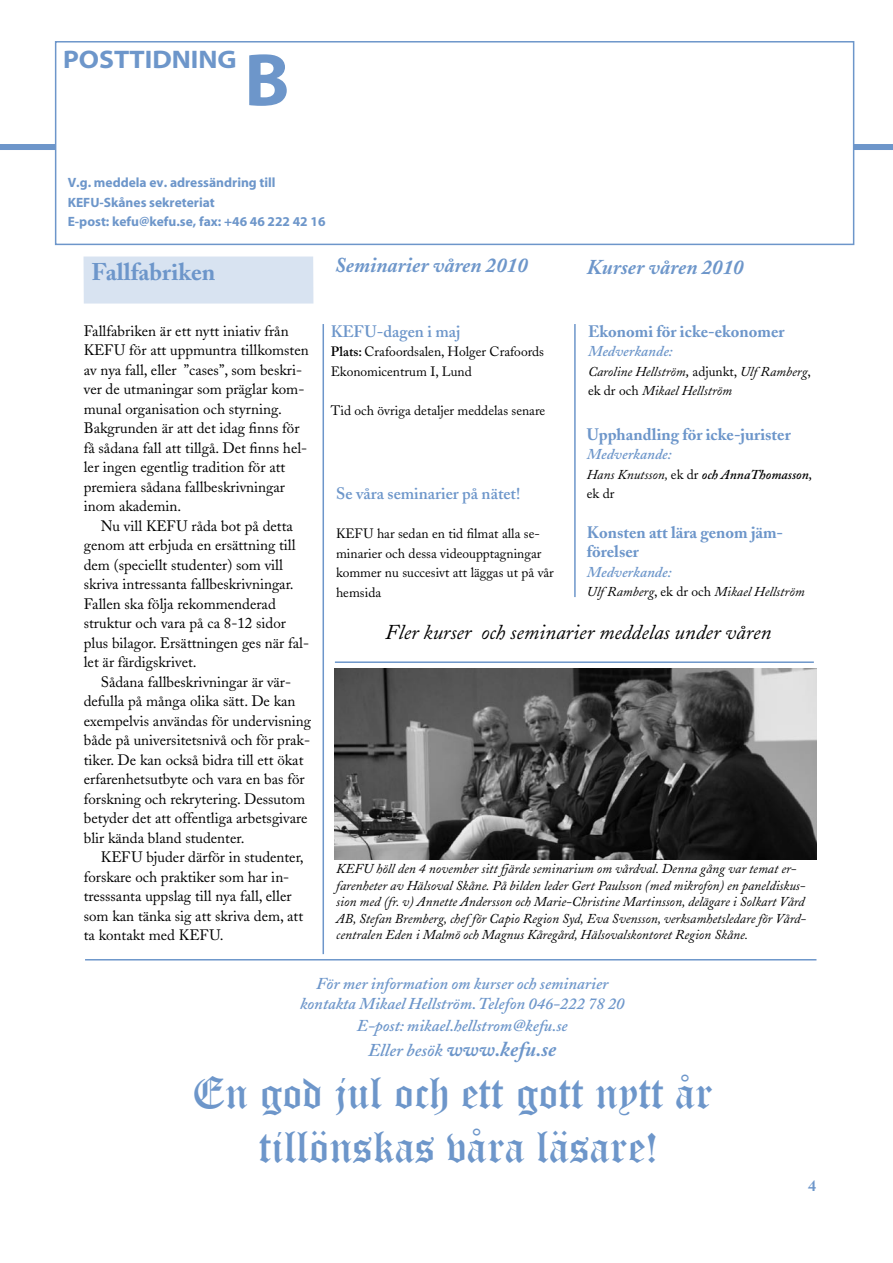
<style>
.page{position:relative;width:893px;height:1263px;background:#fff}
.page>*{position:absolute;margin:0;border:0;box-sizing:border-box;transform-origin:0 0}
.t1{font:75px "Myriad MM 700 600";color:#6d96ca}
.t2{font:45px "Old English Text";color:#6d96ca}
.t3{font:25.5px "Myriad MM 700 700";color:#6d96ca}
.t4{font:700 24px "Adobe Caslon";color:#6d96ca}
.Heading_1{font:italic 700 21px "Adobe Caslon";color:#6d96ca}
.t5{font:italic 21px "Adobe Caslon";color:#000}
.t6{font:italic 600 16.5px "Adobe Caslon";color:#6d96ca}
.Heading_2{font:700 16.5px "Adobe Caslon";color:#6d96ca}
.Blåtext{font:600 16.5px "Adobe Caslon";color:#6d96ca}
.Blåtext-2{font:700 16.5px/19.5px "Adobe Caslon";color:#6d96ca}
.t7{font:700 15.75px "Adobe Caslon";color:#6d96ca}
.Löptext{font:15px/19.5px "Adobe Caslon";color:#000}
.Första_stycke{font:15px/19.5px "Adobe Caslon";color:#000}
.Heading_2-2{font:italic 600 15px "Adobe Caslon";color:#6d96ca}
.Blåtext-3{font:italic 600 15px "Adobe Caslon";color:#6d96ca}
.Bildtext{font:italic 13.5px/16.5px "Adobe Caslon";color:#000}
.t8{font:13.5px/19.5px "Adobe Caslon";color:#000}
.t9{font:13.5px "Myriad MM 700 600";color:#6d96ca}
.t10{font:italic 600 13.5px/19.5px "Adobe Caslon";color:#000}
.s1{font-weight:600}
.s2{font-style:normal}
.s3{font-weight:400}
.s4{font-weight:400;font-style:normal}
.s5{font-weight:600;font-size:18px}
</style>
<div class="page">
<div style="left:0;top:144px;width:893px;height:6px;background:#6d96ca"></div>
<div style="left:56px;top:42px;width:798px;height:202px;background:#fff"></div>
<div style="left:55px;top:41px;width:799px;height:204px;border:2px solid #6d96ca"></div>
<hr style="left:574px;top:324px;width:2px;height:273px;background:#6d96ca">
<hr style="left:85px;top:959px;width:731px;height:1px;background:#6d96ca">
<img style="left:335px;top:669px;width:481px;height:190px">
<div style="left:84px;top:256px;width:229px;height:48px;background:#d8e3f1"></div>
<hr style="left:323px;top:324px;width:1px;height:630px;background:#6d96ca">
<hr style="left:335px;top:661px;width:479px;height:2px;background:#6d96ca">
<p class="t3" style="left:63px;top:47px;width:175px">POSTTIDNING</p>
<p class="t1" style="left:244px;top:44px;width:47px">B</p>
<p class="t9" style="left:68px;top:176px;width:209px">V.g. meddela ev. adressändring till</p>
<p class="t9" style="left:68px;top:196px;width:149px">KEFU-Skånes sekreteriat</p>
<p class="t9" style="left:68px;top:215px;width:259px">E-post: kefu@kefu.se, fax: +46 46 222 42 16</p>
<p class="t4" style="left:91px;top:257px;width:125px">Fallfabriken</p>
<p class="Heading_1" style="left:335px;top:253px;width:195px">Seminarier våren 2010</p>
<p class="Heading_1" style="left:587px;top:255px;width:158px">Kurser våren 2010</p>
<p class="Första_stycke" style="left:84px;top:321px;width:226px">Fallfabriken är ett nytt iniativ från KEFU för att uppmuntra tillkomsten av nya fall, eller ”cases”, som beskri&shy;ver de utmaningar som präglar kom&shy;munal organisation och styrning.</p>
<p class="Första_stycke" style="left:84px;top:418px;width:225px">Bakgrunden är att det idag finns för få sådana fall att tillgå. Det finns hel&shy;ler ingen egentlig tradition för att premiera sådana fallbeskrivningar inom akademin.</p>
<p class="Löptext" style="left:84px;top:516px;width:227px;text-indent:17px">Nu vill KEFU råda bot på detta genom att erbjuda en ersättning till dem (speciellt studenter) som vill skriva intressanta fallbeskrivningar.<br>Fallen ska följa rekommenderad struktur och vara på ca 8-12 sidor plus bilagor. Ersättningen ges när fal&shy;let är färdigskrivet.</p>
<p class="Löptext" style="left:84px;top:672px;width:229px;text-indent:17px">Sådana fallbeskrivningar är vär&shy;defulla på många olika sätt. De kan exempelvis användas för undervisning både på universitetsnivå och för prak&shy;tiker. De kan också bidra till ett ökat erfarenhetsutbyte och vara en bas för forskning och rekrytering. Dessutom betyder det att offentliga arbetsgivare blir kända bland studenter.</p>
<p class="Löptext" style="left:84px;top:847px;width:221px;text-indent:17px">KEFU bjuder därför in studenter, forskare och praktiker som har in&shy;tresssanta uppslag till nya fall, eller som kan tänka sig att skriva dem, att ta kontakt med KEFU.</p>
<p class="Blåtext" style="left:331px;top:321px;width:131px">KEFU-dagen i maj</p>
<p class="t8" style="left:331px;top:342px;width:215px"><span class="s1">Plats:</span> Crafoordsalen, Holger Crafoords</p>
<p class="t8" style="left:331px;top:362px;width:143px">Ekonomicentrum I, Lund</p>
<p class="t8" style="left:331px;top:401px;width:216px">Tid och övriga detaljer meddelas senare</p>
<p class="Blåtext" style="left:336px;top:484px;width:186px">Se våra seminarier på nätet!</p>
<p class="t8" style="left:336px;top:524px;width:219px">KEFU har sedan en tid filmat alla se&shy;minarier och dessa videoupptagningar kommer nu succesivt att läggas ut på vår hemsida</p>
<p class="Heading_2" style="left:588px;top:321px;width:198px">Ekonomi för icke-ekonomer</p>
<p class="Heading_2-2" style="left:588px;top:343px;width:86px">Medverkande:</p>
<p class="Bildtext" style="left:588px;top:362px;width:224px;line-height:19.5px">Caroline Hellström<span class="s1">,</span> <span class="s2">adjunkt,</span> Ulf Ramberg<span class="s2">, ek dr och</span> Mikael Hellström</p>
<p class="Heading_2" style="left:587px;top:424px;width:205px">Upphandling för icke-jurister</p>
<p class="Heading_2-2" style="left:587px;top:446px;width:86px">Medverkande:</p>
<p class="t10" style="left:587px;top:465px;width:227px"><span class="s3">Hans Knutsson,</span> <span class="s4">ek dr</span> och AnnaThomasson, <span class="s4">ek dr</span></p>
<p class="Blåtext-2" style="left:587px;top:522px;width:198px">Konsten att lära genom jäm&shy;förelser</p>
<p class="Blåtext-3" style="left:587px;top:563px;width:86px">Medverkande:</p>
<p class="Bildtext" style="left:587px;top:584px;width:219px">Ulf Ramberg<span class="s2">, ek dr och</span> Mikael Hellström</p>
<p class="t5" style="left:385px;top:620px;width:388px">Fler kurser och seminarier meddelas under våren</p>
<p class="Bildtext" style="left:336px;top:861px;width:471px">KEFU höll den 4 november sitt fjärde seminarium om vårdval. Denna gång var temat er&shy;farenheter av Hälsoval Skåne. På bilden leder Gert Paulsson (med mikrofon) en paneldiskus&shy;sion med (fr. v) Annette Andersson och Marie-Christine Martinsson, delägare i Solkart Vård AB, Stefan Bremberg, chef för Capio Region Syd, Eva Svensson, verksamhetsledare för Vård&shy;centralen Eden i Malmö och Magnus Kåregård, Hälsovalskontoret Region Skåne.</p>
<p class="t6" style="left:316px;top:975px;width:294px">För mer information om kurser och seminarier</p>
<p class="t6" style="left:300px;top:994px;width:326px">kontakta Mikael Hellström. Telefon 046-222 78 20</p>
<p class="t6" style="left:357px;top:1016px;width:212px">E-post: mikael.hellstrom@kefu.se</p>
<p class="Heading_1" style="left:368px;top:1037px;width:190px"><span class="s5">Eller besök</span> www.kefu.se</p>
<p class="t2" style="left:192px;top:1064px;width:522px">En god jul och ett gott nytt år</p>
<p class="t2" style="left:259px;top:1118px;width:401px">tillönskas våra läsare!</p>
<p class="t7" style="left:808px;top:1176px;width:9px">4</p>
</div>
